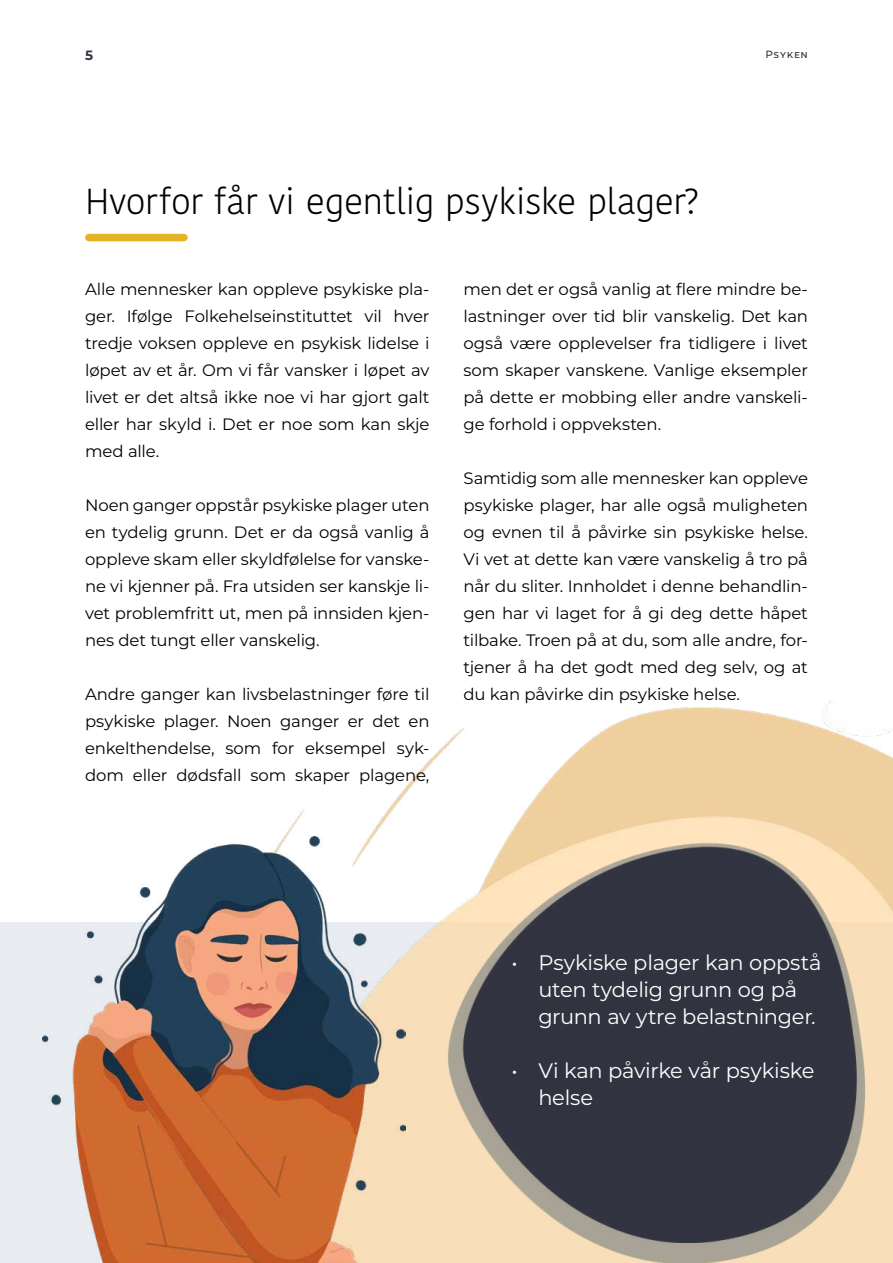
<style>
.page{position:relative;width:893px;height:1263px;background:#fff}
.page>*{position:absolute;margin:0;border:0;box-sizing:border-box;transform-origin:0 0}
.t1{font:300 36px "Kohinoor Telugu";letter-spacing:-.015em;color:#000}
.t2{font:21px/27px "Montserrat";letter-spacing:-.015em;color:#fff}
.t3{font:16.5px/27px "Montserrat";letter-spacing:-.005em;color:#000;text-align:justify}
.t4{font:700 13.5px "Montserrat";color:#333440}
.t5{font:500 10.5px "Montserrat";letter-spacing:.07em;color:#333440}
</style>
<div class="page">
<div style="left:1px;top:923px;width:892px;height:340px;background:#e9edf1"></div>
<div style="left:89px;top:234px;width:95px;height:7px;background:#e4b325"></div>
<img style="left:285px;top:701px;width:608px;height:135px">
<img style="left:349px;top:835px;width:544px;height:428px">
<img style="left:204px;top:827px;width:476px;height:1px">
<img style="left:42px;top:836px;width:364px;height:427px">
<img style="left:400px;top:803px;width:493px;height:440px">
<p class="t4" style="left:85px;top:45px;width:10px">5</p>
<p class="t5" style="left:765px;top:47px;width:44px">Psyken</p>
<h1 class="t1" style="left:85px;top:181px;width:616px">Hvorfor får vi egentlig psykiske plager?</h1>
<p class="t3" style="left:85px;top:275px;width:346px">Alle mennesker kan oppleve psykiske pla&shy;ger. Ifølge Folkehelseinstituttet vil hver tredje voksen oppleve en psykisk lidelse i løpet av et år. Om vi får vansker i løpet av livet er det altså ikke noe vi har gjort galt eller har skyld i. Det er noe som kan skje med alle.</p>
<p class="t3" style="left:85px;top:491px;width:346px">Noen ganger oppstår psykiske plager uten en tydelig grunn. Det er da også vanlig å oppleve skam eller skyldfølelse for vanske&shy;ne vi kjenner på. Fra utsiden ser kanskje li&shy;vet problemfritt ut, men på innsiden kjen&shy;nes det tungt eller vanskelig.</p>
<p class="t3" style="left:85px;top:680px;width:346px">Andre ganger kan livsbelastninger føre til psykiske plager. Noen ganger er det en enkelthendelse, som for eksempel syk&shy;dom eller dødsfall som skaper plagene,</p>
<p class="t3" style="left:463px;top:275px;width:346px">men det er også vanlig at flere mindre be&shy;lastninger over tid blir vanskelig. Det kan også være opplevelser fra tidligere i livet som skaper vanskene. Vanlige eksempler på dette er mobbing eller andre vanskeli&shy;ge forhold i oppveksten.</p>
<p class="t3" style="left:463px;top:464px;width:346px">Samtidig som alle mennesker kan oppleve psykiske plager, har alle også muligheten og evnen til å påvirke sin psykiske helse.<br>Vi vet at dette kan være vanskelig å tro på når du sliter. Innholdet i denne behandlin&shy;gen har vi laget for å gi deg dette håpet tilbake. Troen på at du, som alle andre, for&shy;tjener å ha det godt med deg selv, og at du kan påvirke din psykiske helse.</p>
<p class="t2" style="left:538px;top:949px;width:285px;text-indent:-27px">• Psykiske plager kan oppstå uten tydelig grunn og på grunn av ytre belastninger.</p>
<p class="t2" style="left:538px;top:1057px;width:278px;text-indent:-27px">• Vi kan påvirke vår psykiske helse</p>
</div>
